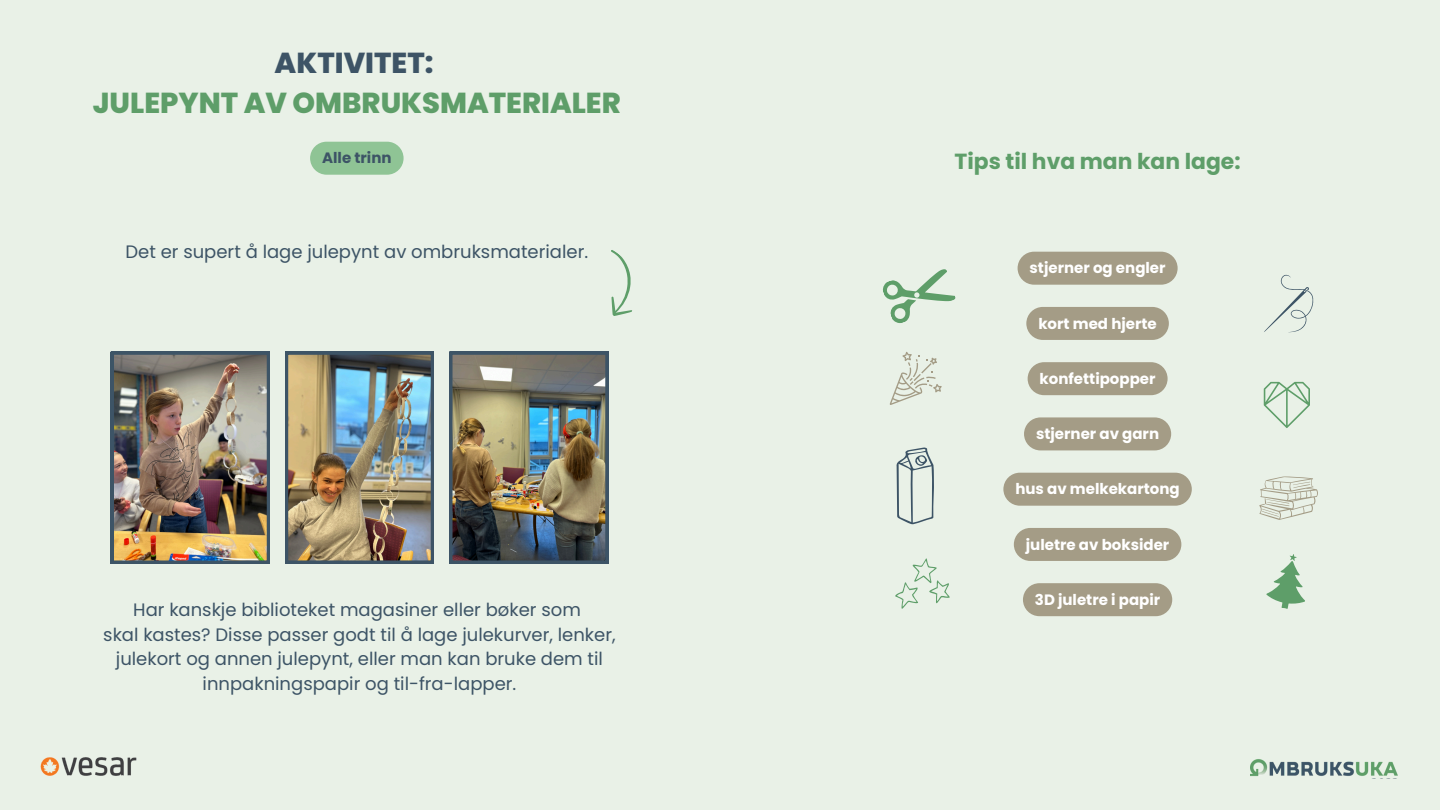
<style>
.page{position:relative;width:1440px;height:810px;background:#e9f1e7}
.page>*{position:absolute;margin:0;border:0;box-sizing:border-box;transform-origin:0 0}
.t1{font:800 28.9px/39.8px "Poppins";color:#5e9e69;text-align:center}
.t2{font:700 21.9px "Poppins";color:#5e9e69}
.t3{font:18px/24.8px "Poppins";color:#3d5466;text-align:center}
.t4{font:700 15px "Poppins";color:#fff}
.t5{font:700 15px "Poppins";color:#3d5466}
.s1{color:#3d5466}
</style>
<div class="page">
<img style="left:1250px;top:759px;width:147px;height:17px">
<img style="left:40px;top:757px;width:97px;height:19px">
<svg style="left:611px;top:250px;width:22px;height:66px"></svg>
<img style="left:285px;top:352px;width:149px;height:211px">
<img style="left:111px;top:352px;width:159px;height:211px">
<img style="left:450px;top:352px;width:158px;height:211px">
<svg style="left:883px;top:269px;width:73px;height:54px"></svg>
<svg style="left:1264px;top:275px;width:49px;height:57px"></svg>
<svg style="left:1259px;top:476px;width:59px;height:44px"></svg>
<svg style="left:897px;top:447px;width:37px;height:78px"></svg>
<svg style="left:890px;top:352px;width:51px;height:53px"></svg>
<svg style="left:1266px;top:554px;width:39px;height:55px"></svg>
<svg style="left:1264px;top:382px;width:46px;height:46px"></svg>
<svg style="left:895px;top:558px;width:55px;height:51px"></svg>
<div style="left:310px;top:142px;width:94px;height:33px;background:#8fc495;border-radius:16px"></div>
<div style="left:1018px;top:252px;width:160px;height:33px;background:#a49c86;border-radius:16px"></div>
<div style="left:1026px;top:307px;width:143px;height:33px;background:#a49c86;border-radius:16px"></div>
<div style="left:1028px;top:362px;width:140px;height:33px;background:#a49c86;border-radius:16px"></div>
<div style="left:1024px;top:417px;width:147px;height:33px;background:#a49c86;border-radius:16px"></div>
<div style="left:1003px;top:473px;width:189px;height:33px;background:#a49c86;border-radius:16px"></div>
<div style="left:1014px;top:528px;width:167px;height:33px;background:#a49c86;border-radius:16px"></div>
<div style="left:1023px;top:583px;width:149px;height:33px;background:#a49c86;border-radius:16px"></div>
<p class="t1" style="left:93px;top:43px;width:530px"><span class="s1">AKTIVITET:<br></span>JULEPYNT AV OMBRUKSMATERIALER</p>
<h3 class="t5" style="left:322px;top:148px;width:71px">Alle trinn</h3>
<p class="t3" style="left:125px;top:239px;width:464px">Det er supert å lage julepynt av ombruksmaterialer.</p>
<p class="t3" style="left:103px;top:597px;width:514px">Har kanskje biblioteket magasiner eller bøker som<br>skal kastes? Disse passer godt til å lage julekurver, lenker, julekort og annen julepynt, eller man kan bruke dem til innpakningspapir og til-fra-lapper.</p>
<h2 class="t2" style="left:955px;top:146px;width:288px">Tips til hva man kan lage:</h2>
<p class="t4" style="left:1030px;top:258px;width:138px">stjerner og engler</p>
<p class="t4" style="left:1038px;top:313px;width:120px">kort med hjerte</p>
<p class="t4" style="left:1040px;top:368px;width:117px">konfettipopper</p>
<p class="t4" style="left:1036px;top:423px;width:125px">stjerner av garn</p>
<p class="t4" style="left:1015px;top:479px;width:166px">hus av melkekartong</p>
<p class="t4" style="left:1026px;top:534px;width:145px">juletre av boksider</p>
<p class="t4" style="left:1035px;top:589px;width:127px">3D juletre i papir</p>
</div>
